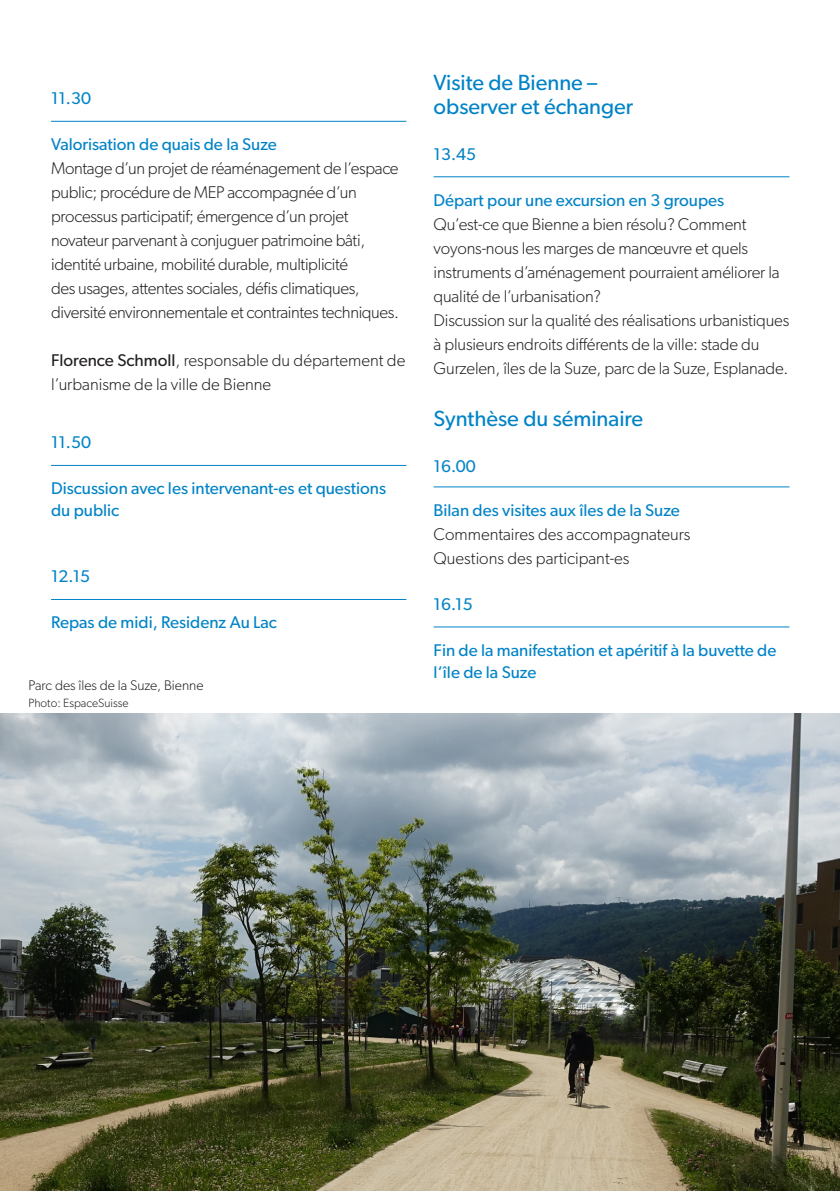
<style>
.page{position:relative;width:840px;height:1191px;background:#fff}
.page>*{position:absolute;margin:0;border:0;box-sizing:border-box;transform-origin:0 0}
.t1{font:22px/24px "Gibson";color:#0083c6}
.t2{font:300 17px/24px "Gibson";letter-spacing:-.01em;color:#231f20}
.t3{font:17px/22px "Gibson";color:#0083c6}
.t4{font:300 14px "Gibson";color:#231f20}
.t5{font:300 12px "Gibson";color:#231f20}
.s1{font-weight:400}
</style>
<div class="page">
<hr style="left:51px;top:121px;width:355px;height:1px;background:#0083c6">
<hr style="left:51px;top:465px;width:355px;height:1px;background:#0083c6">
<hr style="left:51px;top:599px;width:355px;height:1px;background:#0083c6">
<hr style="left:433px;top:176px;width:356px;height:1px;background:#0083c6">
<hr style="left:433px;top:486px;width:356px;height:1px;background:#0083c6">
<hr style="left:433px;top:626px;width:356px;height:1px;background:#0083c6">
<img style="left:0;top:714px;width:839px;height:477px">
<p class="t3" style="left:51px;top:87px;width:41px">11.30</p>
<p class="t3" style="left:51px;top:133px;width:227px">Valorisation de quais de la Suze</p>
<p class="t2" style="left:51px;top:156px;width:349px">Montage d’un projet de réaménagement de l’espace public; procédure de MEP accompagnée d’un processus participatif; émergence d’un projet novateur parvenant à conjuguer patrimoine bâti, identité urbaine, mobilité durable, multiplicité<br>des usages, attentes sociales, défis climatiques, diversité environnementale et contraintes techniques.</p>
<p class="t2" style="left:51px;top:348px;width:355px"><span class="s1">Florence Schmoll</span>, responsable du département de l’urbanisme de la ville de Bienne</p>
<p class="t3" style="left:51px;top:431px;width:41px">11.50</p>
<p class="t3" style="left:51px;top:477px;width:336px">Discussion avec les intervenant-es et questions du public</p>
<p class="t3" style="left:51px;top:565px;width:41px">12.15</p>
<p class="t3" style="left:51px;top:611px;width:227px">Repas de midi, Residenz Au Lac</p>
<p class="t4" style="left:28px;top:676px;width:177px">Parc des îles de la Suze, Bienne</p>
<p class="t5" style="left:28px;top:695px;width:102px">Photo: EspaceSuisse</p>
<p class="t1" style="left:433px;top:70px;width:201px">Visite de Bienne – observer et échanger</p>
<p class="t3" style="left:433px;top:142px;width:44px">13.45</p>
<p class="t3" style="left:433px;top:188px;width:292px">Départ pour une excursion en 3 groupes</p>
<p class="t2" style="left:433px;top:212px;width:357px">Qu’est-ce que Bienne a bien résolu? Comment voyons-nous les marges de manœuvre et quels instruments d’aménagement pourraient améliorer la qualité de l’urbanisation?<br>Discussion sur la qualité des réalisations urbanistiques à plusieurs endroits différents de la ville: stade du Gurzelen, îles de la Suze, parc de la Suze, Esplanade.</p>
<p class="t1" style="left:433px;top:406px;width:211px">Synthèse du séminaire</p>
<p class="t3" style="left:433px;top:454px;width:44px">16.00</p>
<p class="t3" style="left:433px;top:498px;width:248px">Bilan des visites aux îles de la Suze</p>
<p class="t2" style="left:433px;top:522px;width:258px">Commentaires des accompagnateurs<br>Questions des participant-es</p>
<p class="t3" style="left:433px;top:592px;width:41px">16.15</p>
<p class="t3" style="left:433px;top:638px;width:344px">Fin de la manifestation et apéritif à la buvette de l‘île de la Suze</p>
</div>
